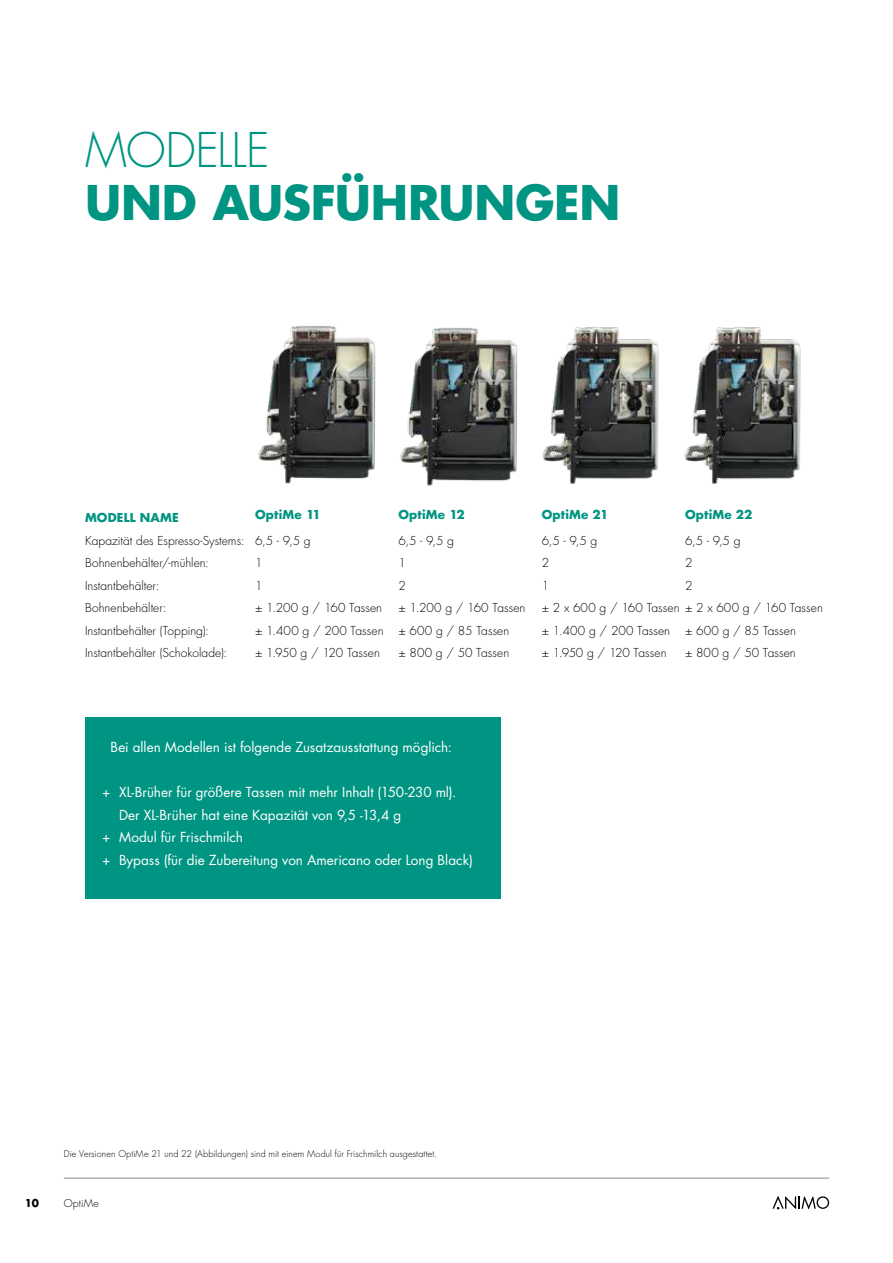
<style>
.page{position:relative;width:893px;height:1263px;background:#fff}
.page>*{position:absolute;margin:0;border:0;box-sizing:border-box;transform-origin:0 0}
.t1{font:700 46.5px "Futura Std";letter-spacing:-.005em;color:#009582}
.t2{font:300 46.5px "Futura Std";letter-spacing:-.015em;color:#009582}
.t3{font:13.5px "Futura Std";color:#fff}
.t4{font:300 12px "Futura Std";letter-spacing:.005em;color:#000}
.t5{font:700 12px "Futura Std";letter-spacing:.015em;color:#009582}
.t6{font:300 12px "Futura Std";letter-spacing:-.015em;color:#000}
.t7{font:300 10.5px "Futura Std";letter-spacing:.015em;color:#000}
.t8{font:700 10.5px "Futura Std";color:#000}
.t9{font:300 9px "Futura Std";letter-spacing:.01em;color:#000}
</style>
<div class="page">
<svg style="left:772px;top:1195px;width:57px;height:14px"></svg>
<hr style="left:64px;top:1178px;width:765px;height:1px;background:#888c86">
<img style="left:258px;top:325px;width:117px;height:159px">
<img style="left:400px;top:327px;width:118px;height:159px">
<img style="left:542px;top:327px;width:117px;height:157px">
<img style="left:684px;top:327px;width:117px;height:157px">
<div style="left:85px;top:717px;width:415px;height:181px;background:#009582"></div>
<h1 class="t2" style="left:85px;top:122px;width:186px">MODELLE</h1>
<h1 class="t1" style="left:85px;top:171px;width:537px">UND AUSFÜHRUNGEN</h1>
<p class="t5" style="left:85px;top:510px;width:95px">MODELL NAME</p>
<p class="t5" style="left:255px;top:507px;width:67px">OptiMe 11</p>
<p class="t5" style="left:398px;top:507px;width:68px">OptiMe 12</p>
<p class="t5" style="left:542px;top:507px;width:68px">OptiMe 21</p>
<p class="t5" style="left:685px;top:507px;width:69px">OptiMe 22</p>
<p class="t4" style="left:85px;top:533px;width:227px">Kapazität des Espresso-Systems: 6,5 - 9,5 g</p>
<p class="t4" style="left:398px;top:533px;width:57px">6,5 - 9,5 g</p>
<p class="t4" style="left:542px;top:533px;width:57px">6,5 - 9,5 g</p>
<p class="t4" style="left:685px;top:533px;width:57px">6,5 - 9,5 g</p>
<p class="t4" style="left:85px;top:556px;width:125px">Bohnenbehälter/-mühlen:</p>
<p class="t4" style="left:255px;top:556px;width:9px">1</p>
<p class="t4" style="left:398px;top:556px;width:9px">1</p>
<p class="t4" style="left:542px;top:556px;width:9px">2</p>
<p class="t4" style="left:685px;top:556px;width:9px">2</p>
<p class="t4" style="left:85px;top:578px;width:76px">Instantbehälter:</p>
<p class="t4" style="left:255px;top:578px;width:9px">1</p>
<p class="t4" style="left:398px;top:578px;width:9px">2</p>
<p class="t4" style="left:542px;top:578px;width:9px">1</p>
<p class="t4" style="left:685px;top:578px;width:9px">2</p>
<p class="t4" style="left:85px;top:601px;width:83px">Bohnenbehälter:</p>
<p class="t4" style="left:255px;top:601px;width:128px">± 1.200 g / 160 Tassen</p>
<p class="t4" style="left:398px;top:601px;width:128px">± 1.200 g / 160 Tassen</p>
<p class="t4" style="left:542px;top:601px;width:283px">± 2 x 600 g / 160 Tassen ± 2 x 600 g / 160 Tassen</p>
<p class="t4" style="left:85px;top:623px;width:125px">Instantbehälter (Topping):</p>
<p class="t4" style="left:255px;top:623px;width:256px">± 1.400 g / 200 Tassen ± 600 g / 85 Tassen</p>
<p class="t4" style="left:542px;top:623px;width:256px">± 1.400 g / 200 Tassen ± 600 g / 85 Tassen</p>
<p class="t4" style="left:85px;top:646px;width:144px">Instantbehälter (Schokolade):</p>
<p class="t6" style="left:255px;top:646px;width:126px">± 1.950 g / 120 Tassen</p>
<p class="t4" style="left:398px;top:646px;width:112px">± 800 g / 50 Tassen</p>
<p class="t6" style="left:542px;top:646px;width:126px">± 1.950 g / 120 Tassen</p>
<p class="t4" style="left:685px;top:646px;width:112px">± 800 g / 50 Tassen</p>
<p class="t3" style="left:111px;top:738px;width:343px">Bei allen Modellen ist folgende Zusatzausstattung möglich:</p>
<p class="t3" style="left:102px;top:783px;width:356px">+ XL-Brüher für größere Tassen mit mehr Inhalt (150-230 ml).</p>
<p class="t3" style="left:119px;top:806px;width:284px">Der XL-Brüher hat eine Kapazität von 9,5 -13,4 g</p>
<p class="t3" style="left:102px;top:828px;width:143px">+ Modul für Frischmilch</p>
<p class="t3" style="left:102px;top:851px;width:372px">+ Bypass (für die Zubereitung von Americano oder Long Black)</p>
<p class="t9" style="left:64px;top:1148px;width:375px">Die Versionen OptiMe 21 und 22 (Abbildungen) sind mit einem Modul für Frischmilch ausgestattet.</p>
<p class="t8" style="left:25px;top:1196px;width:16px">10</p>
<p class="t7" style="left:64px;top:1197px;width:37px">OptiMe</p>
</div>
